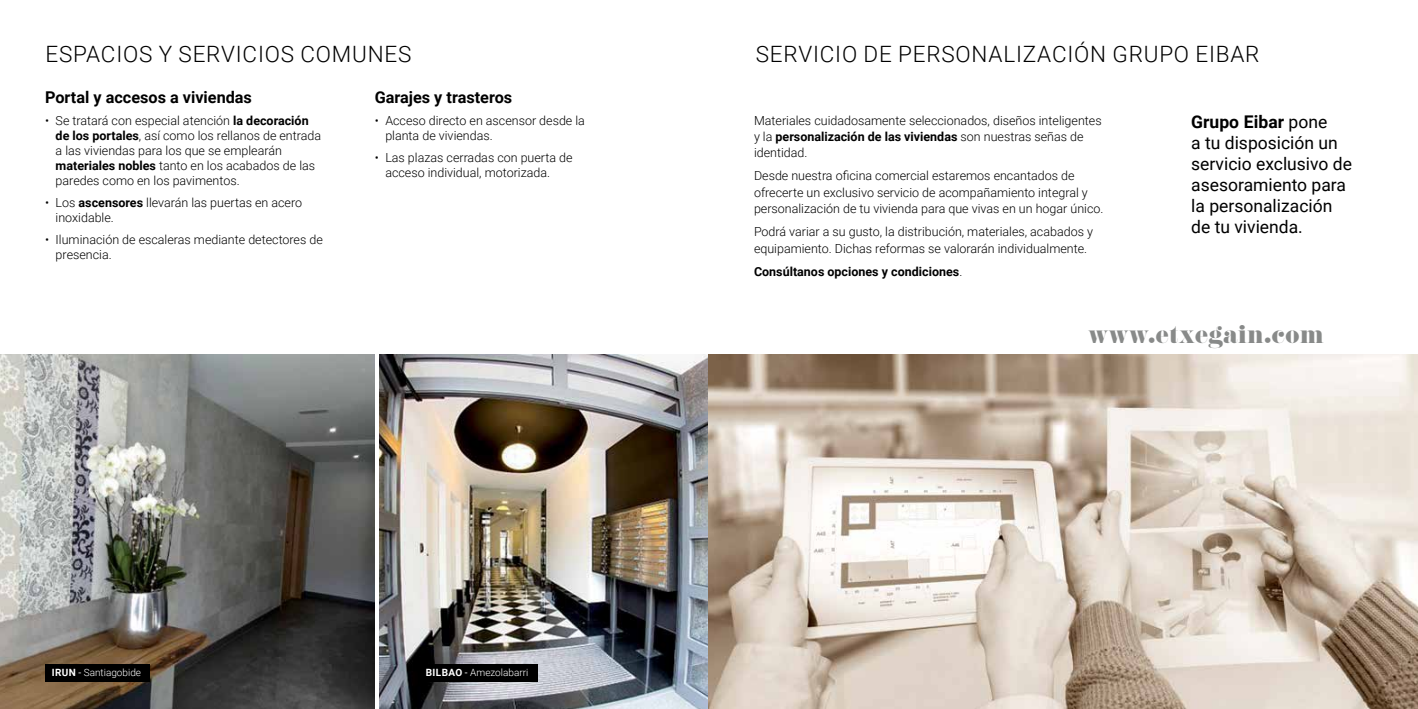
<style>
.page{position:relative;width:1418px;height:709px;background:#fff}
.page>*{position:absolute;margin:0;border:0;box-sizing:border-box;transform-origin:0 0}
.t1{font:23.75px "Pistilli";color:#888a89}
.t2{font:300 22.5px "Roboto";letter-spacing:.035em;color:#000}
.t3{font:17.5px/21px "Roboto";color:#000}
.t4{font:700 16.25px "Roboto";color:#000}
.t5{font:300 12.5px/15px "Roboto";color:#000}
.t6{font:700 12.5px "Roboto";color:#000}
.t7{font:300 10px "Roboto";color:#fff}
.s1{font-weight:700}
.s2{font-weight:400}
.s3{font-weight:300}
</style>
<div class="page">
<img style="left:0;top:354px;width:375px;height:355px">
<img style="left:379px;top:354px;width:1038px;height:355px">
<div style="left:419px;top:664px;width:119px;height:17px;background:#000"></div>
<div style="left:45px;top:664px;width:104px;height:17px;background:#000"></div>
<h2 class="t2" style="left:45px;top:38px;width:367px">ESPACIOS Y SERVICIOS COM UNES</h2>
<h2 class="t2" style="left:755px;top:38px;width:14px">servicio</h2>
<h2 class="t2" style="left:863px;top:38px;width:50px">de personalización</h2>
<h2 class="t2" style="left:1112px;top:38px;width:16px">grupo</h2>
<h2 class="t2" style="left:1195px;top:38px;width:14px">eibar</h2>
<h3 class="t4" style="left:45px;top:86px;width:208px">Portal y accesos a viviendas</h3>
<p class="t5" style="left:56px;top:112px;width:267px;text-indent:-11px">• Se tratará con especial atención <span class="s1">la decoración de los portales</span>, así como los rellanos de entrada a las viviendas para los que se emplearán <span class="s1">materiales nobles</span> tanto en los acabados de las paredes como en los pavimentos.</p>
<p class="t5" style="left:56px;top:195px;width:248px;text-indent:-11px">• Los <span class="s1">ascensores</span> llevarán las puertas en acero inoxidable.</p>
<p class="t5" style="left:56px;top:232px;width:269px;text-indent:-11px">• Iluminación de escaleras mediante detectores de presencia.</p>
<h3 class="t4" style="left:375px;top:86px;width:139px">Garajes y trasteros</h3>
<p class="t5" style="left:385px;top:112px;width:201px;text-indent:-11px">• Acceso directo en ascensor desde la planta de viviendas.</p>
<p class="t5" style="left:385px;top:150px;width:189px;text-indent:-11px">• Las plazas cerradas con puerta de acceso individual, motorizada.</p>
<p class="t7" style="left:52px;top:665px;width:91px"><span class="s1">i run</span> <span class="s2">-</span> Santiagobide</p>
<p class="t7" style="left:426px;top:665px;width:104px"><span class="s1">BILBAO</span> <span class="s2">-</span> Amezolabarri</p>
<p class="t5" style="left:754px;top:112px;width:349px;line-height:16.2px">Materiales cuidadosamente seleccionados, diseños inteligentes y la <span class="s1">personalización de las viviendas</span> son nuestras señas de identidad.</p>
<p class="t5" style="left:754px;top:167px;width:351px;line-height:16.2px">Desde nuestra oficina comercial estaremos encantados de ofrecerte un exclusivo servicio de acompañamiento integral y personalización de tu vivienda para que vivas en un hogar único.</p>
<p class="t5" style="left:754px;top:223px;width:340px;line-height:16.2px">Podrá variar a su gusto, la distribución, materiales, acabados y equipamiento. Dichas reformas se valorarán individualmente.</p>
<p class="t6" style="left:754px;top:263px;width:210px">Consúltanos opciones y condiciones<span class="s3">.</span></p>
<h3 class="t3" style="left:1191px;top:111px;width:162px"><span class="s1">Grupo eibar</span> pone<br>a tu disposición un servicio exclusivo de asesoramiento para la personalización de tu vivienda.</h3>
<h1 class="t1" style="left:1088px;top:319px;width:237px">www.etxegain.com</h1>
</div>
